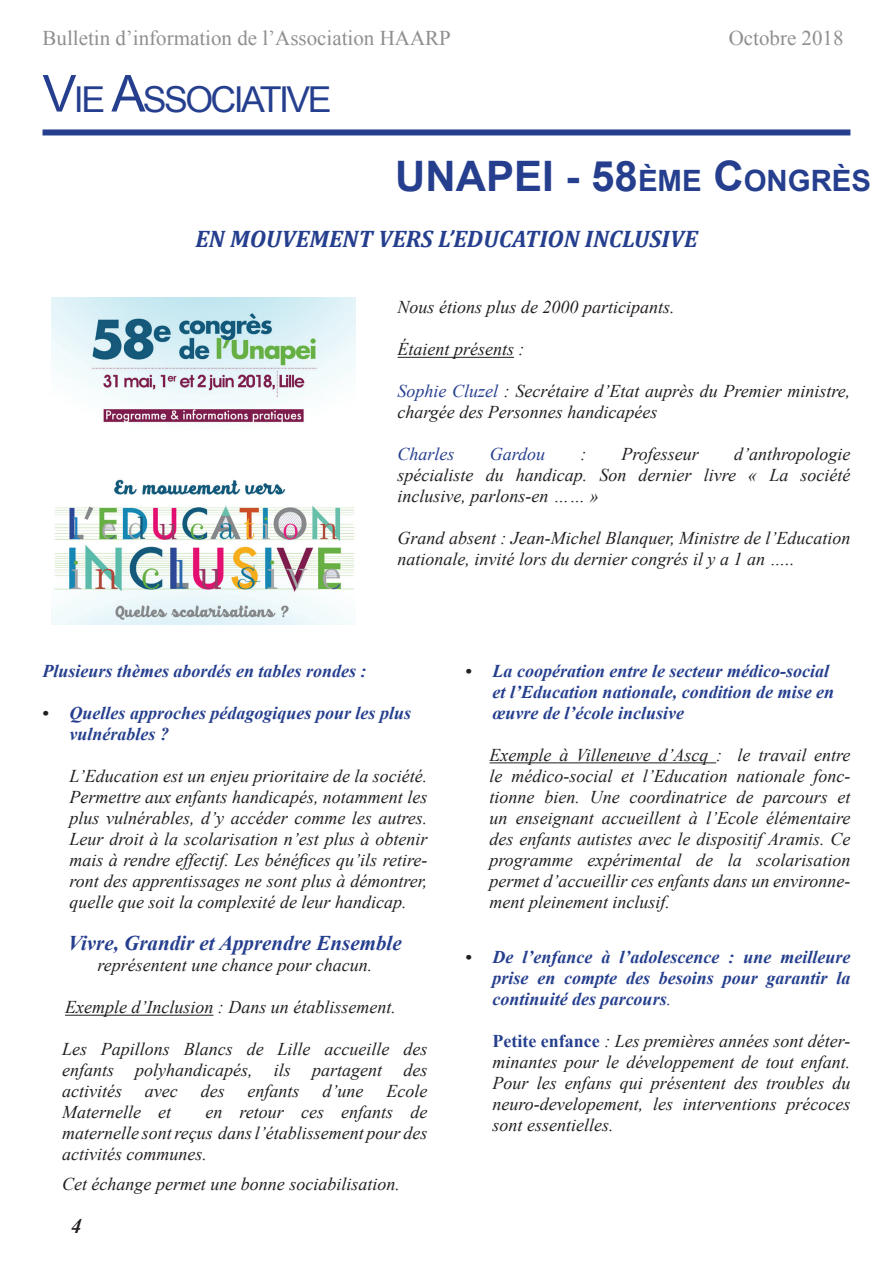
<style>
.page{position:relative;width:893px;height:1263px;background:#fff}
.page>*{position:absolute;margin:0;border:0;box-sizing:border-box;transform-origin:0 0}
.t1{font:700 42px "Arial";color:#253f8e}
.t2{font:35.7px "Arial";letter-spacing:-.07em;color:#253f8e}
.t3{font:italic 700 24px "Cambria";color:#253f8e}
.t4{font:21px "Times New Roman";color:#8e8f90}
.t5{font:italic 700 21px "Times New Roman";color:#253f8e}
.t6{font:italic 700 21px "Times New Roman";color:#231f20}
.t7{font:italic 18px/21px "Times New Roman";color:#231f20;text-align:justify}
.t8{font:italic 700 18px/21px "Times New Roman";color:#253f8e}
.t9{font:italic 18px "Times New Roman";color:#253f8e}
.s1{font-size:51px}
.s2{font-size:29.4px}
.s3{color:#253f8e}
.s4{color:#231f20}
.s5{font-weight:400}
.s6{font-weight:700;font-style:normal;color:#253f8e}
</style>
<div class="page">
<div style="left:43px;top:129px;width:807px;height:6px;background:#253f8e"></div>
<hr style="left:398px;top:357px;width:116px;height:1px;background:#231f20">
<img style="left:51px;top:298px;width:304px;height:326px">
<hr style="left:65px;top:1015px;width:148px;height:1px;background:#231f20">
<hr style="left:490px;top:762px;width:226px;height:1px;background:#231f20">
<p class="t4" style="left:43px;top:24px;width:410px">Bulletin d’information de l’Association HAARP</p>
<p class="t4" style="left:729px;top:24px;width:116px">Octobre 2018</p>
<h2 class="t2" style="left:43px;top:76px;width:291px"><span class="s1">V</span>IE <span class="s1">A</span>SSOCIATIVE</h2>
<h1 class="t1" style="left:395px;top:148px;width:477px">UNAPEI - 58<span class="s2">ÈME</span> C<span class="s2">ONGRÈS</span></h1>
<h3 class="t3" style="left:195px;top:221px;width:504px">EN MOUVEMENT VERS L’EDUCATION INCLUSIVE</h3>
<p class="t7" style="left:398px;top:296px;width:279px">Nous étions plus de 2000 participants.</p>
<p class="t7" style="left:398px;top:338px;width:128px">Étaient présents :</p>
<p class="t7" style="left:398px;top:380px;width:454px"><span class="s3">Sophie Cluzel</span> : Secrétaire d’Etat auprès du Premier ministre, chargée des Personnes handicapées</p>
<p class="t9" style="left:398px;top:442px;width:59px">Charles</p>
<p class="t9" style="left:490px;top:442px;width:57px">Gardou</p>
<p class="t7" style="left:580px;top:443px;width:7px">:</p>
<p class="t7" style="left:622px;top:443px;width:79px">Professeur</p>
<p class="t7" style="left:398px;top:443px;width:454px;text-indent:336px">d’anthropologie spécialiste du handicap. Son dernier livre « La société inclusive, parlons-en …… »</p>
<p class="t7" style="left:398px;top:527px;width:454px">Grand absent : Jean-Michel Blanquer, Ministre de l’Education nationale, invité lors du dernier congrés il y a 1 an …..</p>
<p class="t8" style="left:43px;top:660px;width:326px">Plusieurs thèmes abordés en tables rondes :</p>
<p class="t8" style="left:70px;top:702px;width:343px;text-indent:-27px"><span class="s4">•</span> Quelles approches pédagogiques pour les plus vulnérables ?</p>
<p class="t7" style="left:70px;top:765px;width:359px">L’Education est un enjeu prioritaire de la société.<br>Permettre aux enfants handicapés, notamment les plus vulnérables, d’y accéder comme les autres.<br>Leur droit à la scolarisation n’est plus à obtenir mais à rendre effectif. Les bénéfices qu’ils retire&shy;ront des apprentissages ne sont plus à démontrer, quelle que soit la complexité de leur handicap.</p>
<p class="t5" style="left:68px;top:928px;width:335px">Vivre, Grandir et Apprendre Ensemble</p>
<p class="t7" style="left:98px;top:954px;width:276px">représentent une chance pour chacun.</p>
<p class="t7" style="left:65px;top:996px;width:332px">Exemple d’Inclusion : Dans un établissement.</p>
<p class="t7" style="left:62px;top:1038px;width:367px">Les Papillons Blancs de Lille accueille des enfants polyhandicapés, ils partagent des activités</p>
<p class="t7" style="left:145px;top:1080px;width:34px">avec</p>
<p class="t7" style="left:201px;top:1080px;width:25px">des</p>
<p class="t7" style="left:248px;top:1080px;width:54px">enfants</p>
<p class="t7" style="left:322px;top:1080px;width:42px">d’une</p>
<p class="t7" style="left:386px;top:1080px;width:42px">Ecole</p>
<p class="t7" style="left:62px;top:1101px;width:111px">Maternelle et</p>
<p class="t7" style="left:62px;top:1101px;width:367px;text-indent:143px">en retour ces enfants de maternelle sont reçus dans l’établissement pour des activités communes.</p>
<p class="t7" style="left:62px;top:1173px;width:339px">Cet échange permet une bonne sociabilisation.</p>
<p class="t6" style="left:71px;top:1211px;width:12px">4</p>
<p class="t8" style="left:493px;top:660px;width:343px;text-indent:-27px"><span class="s4">•</span> La coopération entre le secteur médico-social et l’Education nationale, condition de mise en œuvre de l’école inclusive</p>
<p class="t7" style="left:490px;top:744px;width:362px">Exemple à Villeneuve d’Ascq : le travail entre le médico-social et l’Education nationale fonc&shy;tionne bien. Une coordinatrice de parcours et un enseignant accueillent à l’Ecole élémentaire des enfants autistes avec le dispositif Aramis. Ce programme expérimental de la scolarisation permet d’accueillir ces enfants dans un environne&shy;ment pleinement inclusif.</p>
<p class="t8" style="left:493px;top:946px;width:359px;text-align:justify;text-indent:-27px"><span class="s4">•</span> De l’enfance à l’adolescence : une meilleure prise en compte des besoins pour garantir la continuité des parcours<span class="s5">.</span></p>
<p class="t7" style="left:493px;top:1030px;width:359px"><span class="s6">Petite enfance</span> : Les premières années sont déter&shy;minantes pour le développement de tout enfant.<br>Pour les enfans qui présentent des troubles du neuro-developement, les interventions précoces sont essentielles.</p>
</div>
